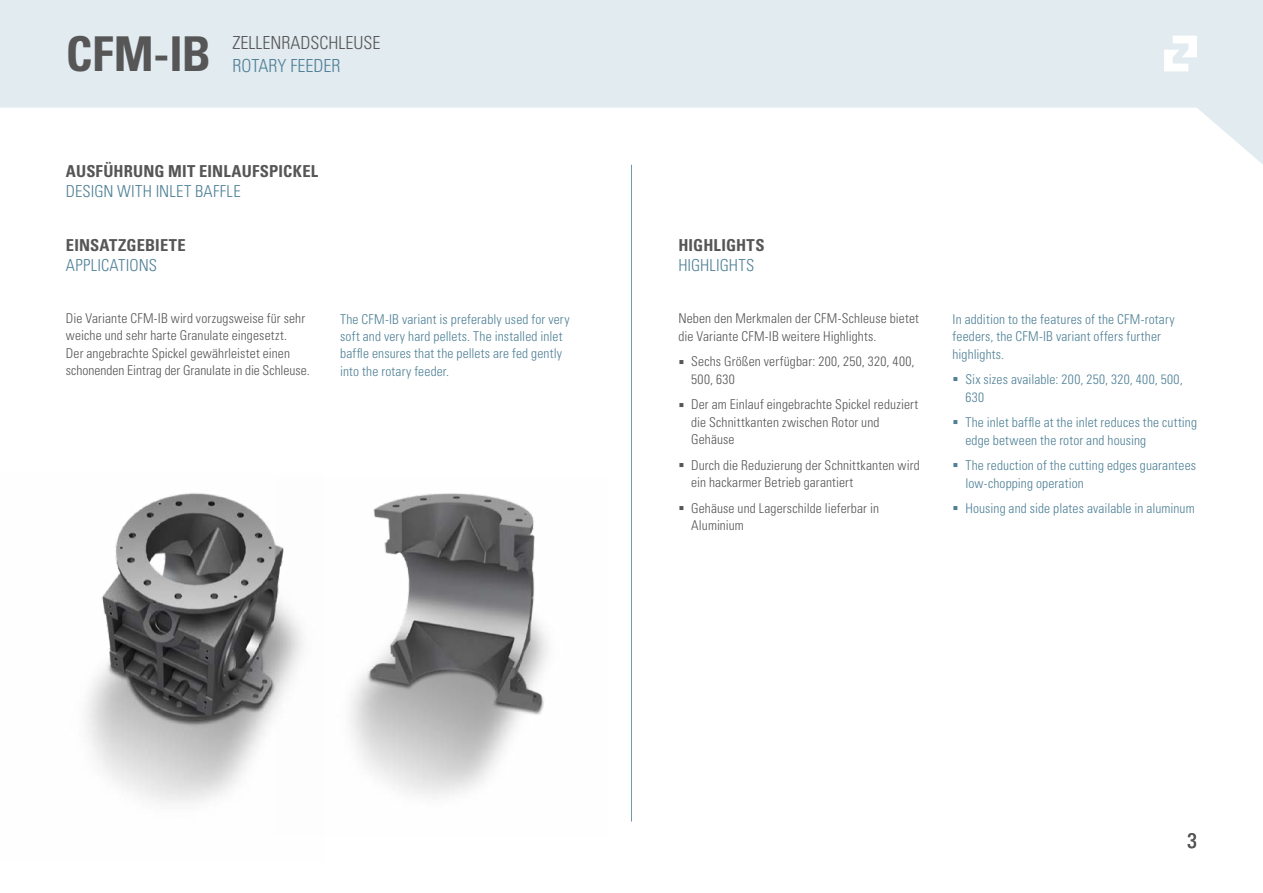
<style>
.page{position:relative;width:1263px;height:893px;background:#fff}
.page>*{position:absolute;margin:0;border:0;box-sizing:border-box;transform-origin:0 0}
.t1{font:700 condensed 48px "Univers LT Std";color:#565656}
.t2{font:condensed 21px "Univers LT Std";color:#565656}
.t3{font:300 condensed 18px "Univers LT Std";color:#565656}
.t4{font:300 condensed 18px "Univers LT Std";color:#4f8096}
.t5{font:700 condensed 16.5px "Univers LT Std";letter-spacing:.01em;color:#565656}
.t6{font:300 condensed 16.5px "Univers LT Std";letter-spacing:.015em;color:#4f8096}
.t7{font:300 condensed 13.5px/17.2px "Univers LT Std";letter-spacing:.01em;color:#565656}
.t8{font:300 condensed 13.5px/17.2px "Univers LT Std";letter-spacing:.01em;color:#4f8096}
</style>
<div class="page">
<svg style="left:0;top:0;width:1263px;height:165px;fill:#e2ebf0"></svg>
<svg style="left:1164px;top:36px;width:33px;height:35px"></svg>
<hr style="left:631px;top:165px;width:1px;height:656px;background:#7199ac">
<img style="left:86px;top:493px;width:189px;height:310px">
<img style="left:275px;top:493px;width:273px;height:304px">
<h1 class="t1" style="left:66px;top:24px;width:147px">CFM-IB</h1>
<h3 class="t3" style="left:233px;top:32px;width:149px">ZELLENRADSCHLEUSE</h3>
<h3 class="t4" style="left:233px;top:55px;width:110px">ROTARY FEEDER</h3>
<p class="t5" style="left:66px;top:161px;width:254px">AUSFÜHRUNG MIT EINLAUFSPICKEL</p>
<p class="t6" style="left:66px;top:181px;width:176px">DESIGN WITH INLET BAFFLE</p>
<p class="t5" style="left:66px;top:235px;width:121px">EINSATZGEBIETE</p>
<p class="t6" style="left:66px;top:256px;width:93px">APPLICATIONS</p>
<p class="t5" style="left:678px;top:235px;width:88px">HIGHLIGHTS</p>
<p class="t6" style="left:678px;top:256px;width:77px">HIGHLIGHTS</p>
<p class="t7" style="left:66px;top:310px;width:245px">Die Variante CFM-IB wird vorzugsweise für sehr weiche und sehr harte Granulate eingesetzt.<br>Der angebrachte Spickel gewährleistet einen schonenden Eintrag der Granulate in die Schleuse.</p>
<p class="t8" style="left:340px;top:311px;width:231px">The CFM-IB variant is preferably used for very soft and very hard pellets. The installed inlet baffle ensures that the pellets are fed gently into the rotary feeder.</p>
<p class="t7" style="left:678px;top:310px;width:242px">Neben den Merkmalen der CFM-Schleuse bietet die Variante CFM-IB weitere Highlights.</p>
<p class="t7" style="left:691px;top:353px;width:225px">Sechs Größen verfügbar: 200, 250, 320, 400,<br>500, 630</p>
<p class="t7" style="left:691px;top:396px;width:229px">Der am Einlauf eingebrachte Spickel reduziert die Schnittkanten zwischen Rotor und<br>Gehäuse</p>
<p class="t7" style="left:691px;top:456px;width:230px">Durch die Reduzierung der Schnittkanten wird ein hackarmer Betrieb garantiert</p>
<p class="t7" style="left:691px;top:499px;width:189px">Gehäuse und Lagerschilde lieferbar in<br>Aluminium</p>
<p class="t8" style="left:953px;top:311px;width:224px">In addition to the features of the CFM-rotary feeders, the CFM-IB variant offers further highlights.</p>
<p class="t8" style="left:965px;top:371px;width:219px">Six sizes available: 200, 250, 320, 400, 500,<br>630</p>
<p class="t8" style="left:965px;top:414px;width:233px">The inlet baffle at the inlet reduces the cutting edge between the rotor and housing</p>
<p class="t8" style="left:965px;top:457px;width:232px">The reduction of the cutting edges guarantees low-chopping operation</p>
<p class="t8" style="left:965px;top:500px;width:231px">Housing and side plates available in aluminum</p>
<h2 class="t2" style="left:1187px;top:827px;width:11px">3</h2>
</div>
